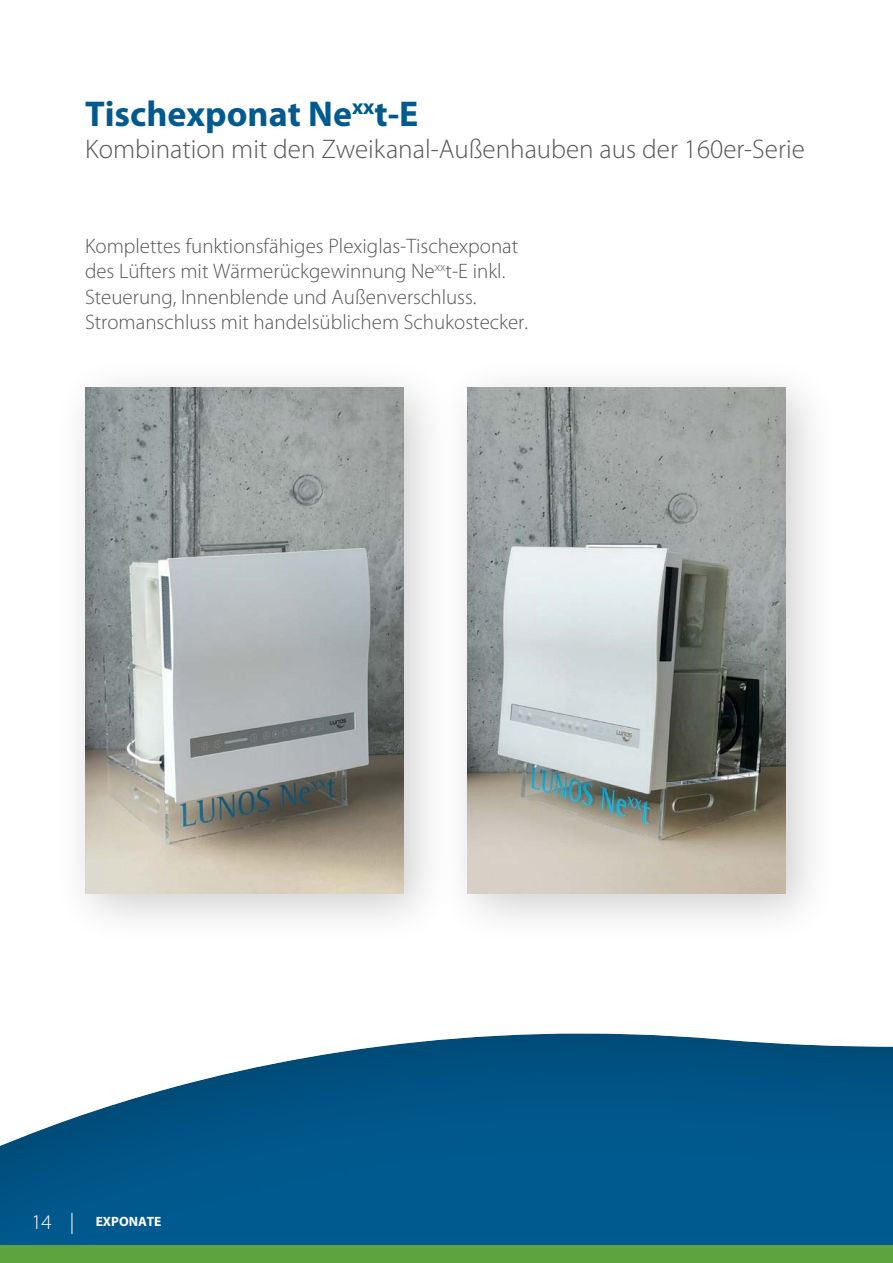
<style>
.page{position:relative;width:893px;height:1263px;background:#fff}
.page>*{position:absolute;margin:0;border:0;box-sizing:border-box;transform-origin:0 0}
.t1{font:700 36px "Myriad Pro";color:#005a8f}
.t2{font:300 27px "Myriad Pro";color:#565656}
.t3{font:300 21px/25.2px "Myriad Pro";color:#565656}
.t4{font:300 21px "Myriad Pro";color:#fff}
.t5{font:700 13.5px "Myriad Pro";color:#fff}
</style>
<div class="page">
<div style="left:0;top:816px;width:893px;height:447px;background:#000;opacity:.3"></div>
<div style="left:0;top:1246px;width:893px;height:17px;background:#5da43e"></div>
<div style="left:435px;top:355px;width:404px;height:592px;background:#000;opacity:.2"></div>
<div style="left:52px;top:355px;width:405px;height:592px;background:#000;opacity:.2"></div>
<img style="left:85px;top:388px;width:318px;height:505px">
<img style="left:468px;top:388px;width:318px;height:505px">
<svg style="left:72px;top:1213px;width:1px;height:21px"></svg>
<h1 class="t1" style="left:85px;top:90px;width:335px">Tischexponat Ne<sup>xx</sup>t-E</h1>
<p class="t2" style="left:85px;top:134px;width:721px">Kombination mit den Zweikanal-Außenhauben aus der 160er-Serie</p>
<p class="t3" style="left:85px;top:234px;width:445px">Komplettes funktionsfähiges Plexiglas-Tischexponat des Lüfters mit Wärmerückgewinnung Ne<sup>xx</sup>t-E inkl.<br>Steuerung, Innenblende und Außenverschluss.<br>Stromanschluss mit handelsüblichem Schukostecker.</p>
<p class="t4" style="left:31px;top:1210px;width:22px">14</p>
<p class="t5" style="left:96px;top:1213px;width:67px">EXPONATE</p>
</div>
